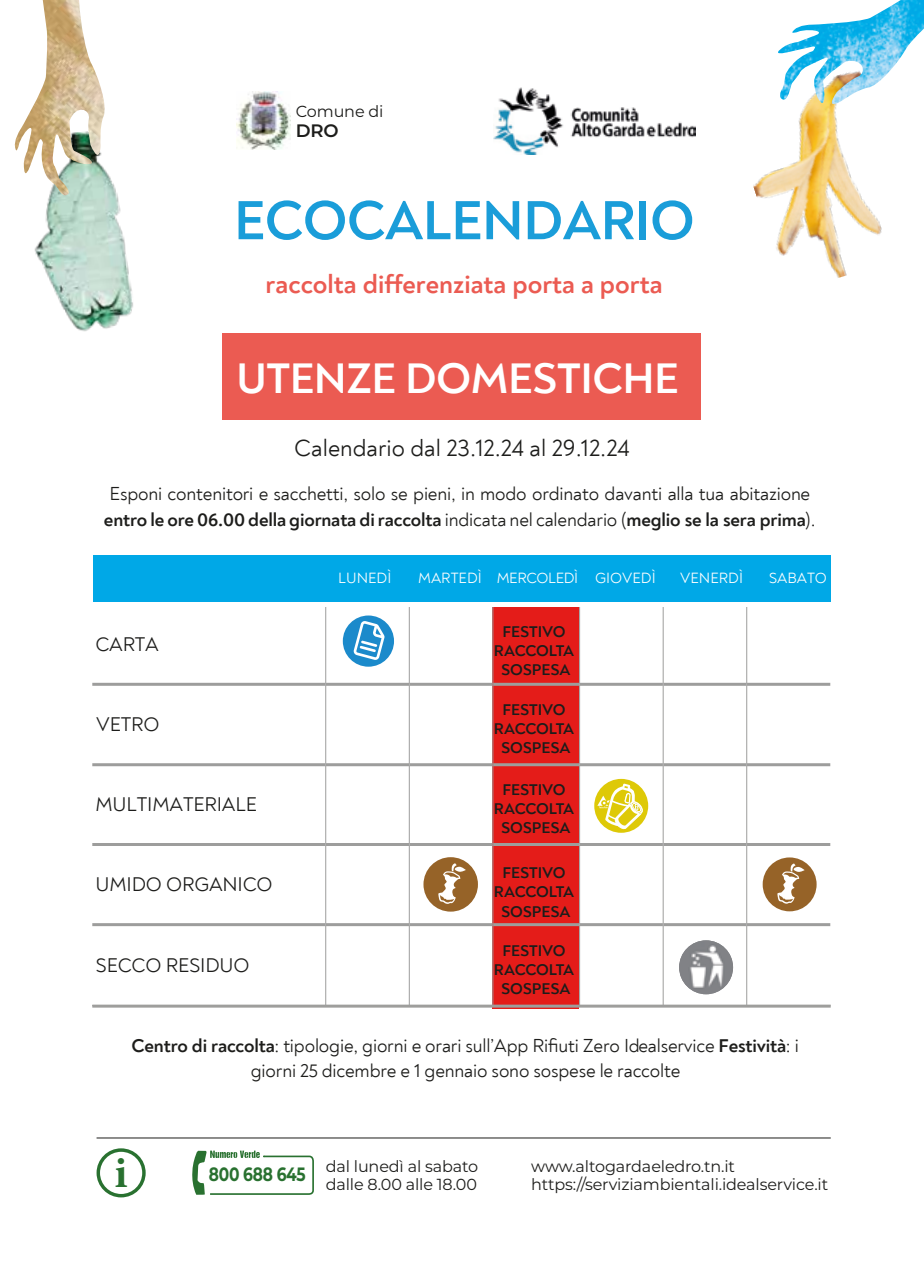
<style>
.page{position:relative;width:924px;height:1275px;background:#fff}
.page>*{position:absolute;margin:0;border:0;box-sizing:border-box;transform-origin:0 0}
.t1{font:700 56px "Noah";letter-spacing:-.015em;color:#1a9dd9}
.t2{font:700 44.2px "Minion Pro";color:#297130}
.t3{font:700 44px "Noah";letter-spacing:-.01em;color:#fff}
.t4{font:700 26.6px "Noah";color:#eb5b52}
.t5{font:24px "Noah";color:#1d1d1b}
.t6{font:20px "Noah";letter-spacing:-.01em;color:#1d1d1b}
.t7{font:700 19.2px "Montserrat";letter-spacing:-.02em;color:#297130;scale:.8 1}
.t8{font:19px/26px "Noah";letter-spacing:-.01em;color:#1d1d1b}
.t9{font:600 18px "Montserrat";color:#1d1d1b}
.t10{font:700 16px/19.2px "Noah";letter-spacing:-.005em;color:#1d1d1b;text-align:center}
.t11{font:16px/18.6px "Montserrat";letter-spacing:-.01em;color:#1d1d1b}
.t12{font:15px "Noah";color:#fff}
.s1{font-weight:700}
</style>
<div class="page">
<div style="left:492px;top:562px;width:86px;height:446px;background:#e41c19"></div>
<div style="left:93px;top:555px;width:737px;height:49px;background:#00a8e7"></div>
<hr style="left:92px;top:683px;width:233px;height:3px;background:#9d9d9c">
<hr style="left:326px;top:683px;width:83px;height:3px;background:#9d9d9c">
<hr style="left:409px;top:683px;width:83px;height:3px;background:#9d9d9c">
<hr style="left:493px;top:683px;width:86px;height:3px;background:#9d9d9c">
<hr style="left:579px;top:683px;width:83px;height:3px;background:#9d9d9c">
<hr style="left:663px;top:683px;width:83px;height:3px;background:#9d9d9c">
<hr style="left:746px;top:683px;width:83px;height:3px;background:#9d9d9c">
<hr style="left:92px;top:763px;width:233px;height:3px;background:#9d9d9c">
<hr style="left:326px;top:763px;width:83px;height:3px;background:#9d9d9c">
<hr style="left:409px;top:763px;width:83px;height:3px;background:#9d9d9c">
<hr style="left:493px;top:763px;width:86px;height:3px;background:#9d9d9c">
<hr style="left:579px;top:763px;width:83px;height:3px;background:#9d9d9c">
<hr style="left:663px;top:763px;width:83px;height:3px;background:#9d9d9c">
<hr style="left:746px;top:763px;width:83px;height:3px;background:#9d9d9c">
<hr style="left:92px;top:843px;width:233px;height:3px;background:#9d9d9c">
<hr style="left:326px;top:843px;width:83px;height:3px;background:#9d9d9c">
<hr style="left:409px;top:843px;width:83px;height:3px;background:#9d9d9c">
<hr style="left:493px;top:843px;width:86px;height:3px;background:#9d9d9c">
<hr style="left:579px;top:843px;width:83px;height:3px;background:#9d9d9c">
<hr style="left:663px;top:843px;width:83px;height:3px;background:#9d9d9c">
<hr style="left:746px;top:843px;width:83px;height:3px;background:#9d9d9c">
<hr style="left:92px;top:923px;width:233px;height:3px;background:#9d9d9c">
<hr style="left:326px;top:923px;width:83px;height:3px;background:#9d9d9c">
<hr style="left:409px;top:923px;width:83px;height:3px;background:#9d9d9c">
<hr style="left:493px;top:923px;width:86px;height:3px;background:#9d9d9c">
<hr style="left:579px;top:923px;width:83px;height:3px;background:#9d9d9c">
<hr style="left:663px;top:923px;width:83px;height:3px;background:#9d9d9c">
<hr style="left:746px;top:923px;width:83px;height:3px;background:#9d9d9c">
<hr style="left:325px;top:605px;width:1px;height:79px;background:#9d9d9c">
<hr style="left:409px;top:605px;width:1px;height:79px;background:#9d9d9c">
<hr style="left:492px;top:605px;width:1px;height:79px;background:#9d9d9c">
<hr style="left:579px;top:605px;width:1px;height:79px;background:#9d9d9c">
<hr style="left:662px;top:605px;width:1px;height:79px;background:#9d9d9c">
<hr style="left:746px;top:605px;width:1px;height:79px;background:#9d9d9c">
<hr style="left:325px;top:684px;width:1px;height:80px;background:#9d9d9c">
<hr style="left:409px;top:684px;width:1px;height:80px;background:#9d9d9c">
<hr style="left:492px;top:684px;width:1px;height:80px;background:#9d9d9c">
<hr style="left:579px;top:684px;width:1px;height:80px;background:#9d9d9c">
<hr style="left:662px;top:684px;width:1px;height:80px;background:#9d9d9c">
<hr style="left:746px;top:684px;width:1px;height:80px;background:#9d9d9c">
<hr style="left:325px;top:764px;width:1px;height:80px;background:#9d9d9c">
<hr style="left:409px;top:764px;width:1px;height:80px;background:#9d9d9c">
<hr style="left:492px;top:764px;width:1px;height:80px;background:#9d9d9c">
<hr style="left:579px;top:764px;width:1px;height:80px;background:#9d9d9c">
<hr style="left:662px;top:764px;width:1px;height:80px;background:#9d9d9c">
<hr style="left:746px;top:764px;width:1px;height:80px;background:#9d9d9c">
<hr style="left:325px;top:844px;width:1px;height:80px;background:#9d9d9c">
<hr style="left:409px;top:844px;width:1px;height:80px;background:#9d9d9c">
<hr style="left:492px;top:844px;width:1px;height:80px;background:#9d9d9c">
<hr style="left:579px;top:844px;width:1px;height:80px;background:#9d9d9c">
<hr style="left:662px;top:844px;width:1px;height:80px;background:#9d9d9c">
<hr style="left:746px;top:844px;width:1px;height:80px;background:#9d9d9c">
<hr style="left:325px;top:924px;width:1px;height:81px;background:#9d9d9c">
<hr style="left:409px;top:924px;width:1px;height:81px;background:#9d9d9c">
<hr style="left:492px;top:924px;width:1px;height:81px;background:#9d9d9c">
<hr style="left:579px;top:924px;width:1px;height:81px;background:#9d9d9c">
<hr style="left:662px;top:924px;width:1px;height:81px;background:#9d9d9c">
<hr style="left:746px;top:924px;width:1px;height:81px;background:#9d9d9c">
<div style="left:342px;top:615px;width:52px;height:51px;background:#1b8acb;border-radius:50%"></div>
<svg style="left:353px;top:620px;width:31px;height:40px"></svg>
<div style="left:594px;top:779px;width:54px;height:53px;background:#dec907;border-radius:50%"></div>
<svg style="left:597px;top:783px;width:46px;height:47px"></svg>
<div style="left:762px;top:857px;width:54px;height:54px;background:#966328;border-radius:50%"></div>
<svg style="left:777px;top:863px;width:27px;height:40px"></svg>
<div style="left:423px;top:857px;width:54px;height:54px;background:#966328;border-radius:50%"></div>
<svg style="left:438px;top:863px;width:27px;height:41px"></svg>
<hr style="left:85px;top:602px;width:749px;height:4px;background:#fff">
<hr style="left:92px;top:1004px;width:738px;height:3px;background:#9e9e9c">
<img style="left:678px;top:940px;width:54px;height:54px;border-radius:27px">
<svg style="left:192px;top:1150px;width:122px;height:45px"></svg>
<div style="left:96px;top:1148px;width:50px;height:49px;border:3px solid #297130;border-radius:50%"></div>
<div style="left:223px;top:334px;width:477px;height:86px;background:#eb5b52"></div>
<hr style="left:96px;top:1137px;width:734px;height:1px;background:#1d1d1b">
<img style="left:493px;top:87px;width:202px;height:68px">
<img style="left:236px;top:91px;width:54px;height:59px">
<img style="left:753px;top:113px;width:129px;height:165px">
<img style="left:778px;top:0;width:145px;height:113px">
<img style="left:34px;top:174px;width:99px;height:158px">
<img style="left:14px;top:0;width:94px;height:195px">
<p class="t11" style="left:296px;top:101px;width:89px">Comune di</p>
<p class="t9" style="left:296px;top:118px;width:44px">DRO</p>
<h1 class="t1" style="left:234px;top:185px;width:462px">ECOCALENDARIO</h1>
<h3 class="t4" style="left:265px;top:267px;width:398px">raccolta differenziata porta a porta</h3>
<h3 class="t3" style="left:236px;top:351px;width:444px">UTENZE DOMESTICHE</h3>
<p class="t5" style="left:294px;top:433px;width:337px">Calendario dal 23.12.24 al 29.12.24</p>
<p class="t8" style="left:104px;top:481px;width:713px">Esponi contenitori e sacchetti, solo se pieni, in modo ordinato davanti alla tua abitazione <span class="s1">entro le ore 06.00 della giornata di raccolta</span> indicata nel calendario (<span class="s1">meglio se la sera prima</span>).</p>
<p class="t6" style="left:95px;top:632px;width:65px">CARTA</p>
<p class="t6" style="left:96px;top:712px;width:65px">VETRO</p>
<p class="t6" style="left:95px;top:792px;width:163px">MULTIMATERIALE</p>
<p class="t6" style="left:95px;top:872px;width:178px">UMIDO ORGANICO</p>
<p class="t6" style="left:95px;top:953px;width:155px">SECCO RESIDUO</p>
<p class="t12" style="left:338px;top:568px;width:55px">LUNEDÌ</p>
<p class="t12" style="left:418px;top:568px;width:239px">MARTEDÌ MERCOLEDÌ GIOVEDÌ</p>
<p class="t12" style="left:680px;top:568px;width:64px">VENERDÌ</p>
<p class="t12" style="left:768px;top:568px;width:60px">SABATO</p>
<p class="t10" style="left:493px;top:622px;width:82px">FESTIVO<br>RACCOLTA<br>SOSPESA</p>
<p class="t10" style="left:493px;top:699px;width:82px">FESTIVO<br>RACCOLTA<br>SOSPESA</p>
<p class="t10" style="left:493px;top:780px;width:82px">FESTIVO<br>RACCOLTA<br>SOSPESA</p>
<p class="t10" style="left:493px;top:863px;width:82px">FESTIVO<br>RACCOLTA<br>SOSPESA</p>
<p class="t10" style="left:493px;top:940px;width:82px">FESTIVO<br>RACCOLTA<br>SOSPESA</p>
<p class="t8" style="left:131px;top:1033px;width:668px;line-height:25px;text-align:center"><span class="s1">Centro di raccolta</span>: tipologie, giorni e orari sull’App Rifiuti Zero Idealservice <span class="s1">Festività</span>: i giorni 25 dicembre e 1 gennaio sono sospese le raccolte</p>
<h2 class="t2" style="left:114px;top:1141px;width:15px">i</h2>
<p class="t7" style="left:209px;top:1160px;width:122px">800 688 645</p>
<p class="t11" style="left:325px;top:1156px;width:154px">dal lunedì al sabato dalle 8.00 alle 18.00</p>
<p class="t11" style="left:531px;top:1156px;width:298px">www.altogardaeledro.tn.it https://serviziambientali.idealservice.it</p>
</div>
